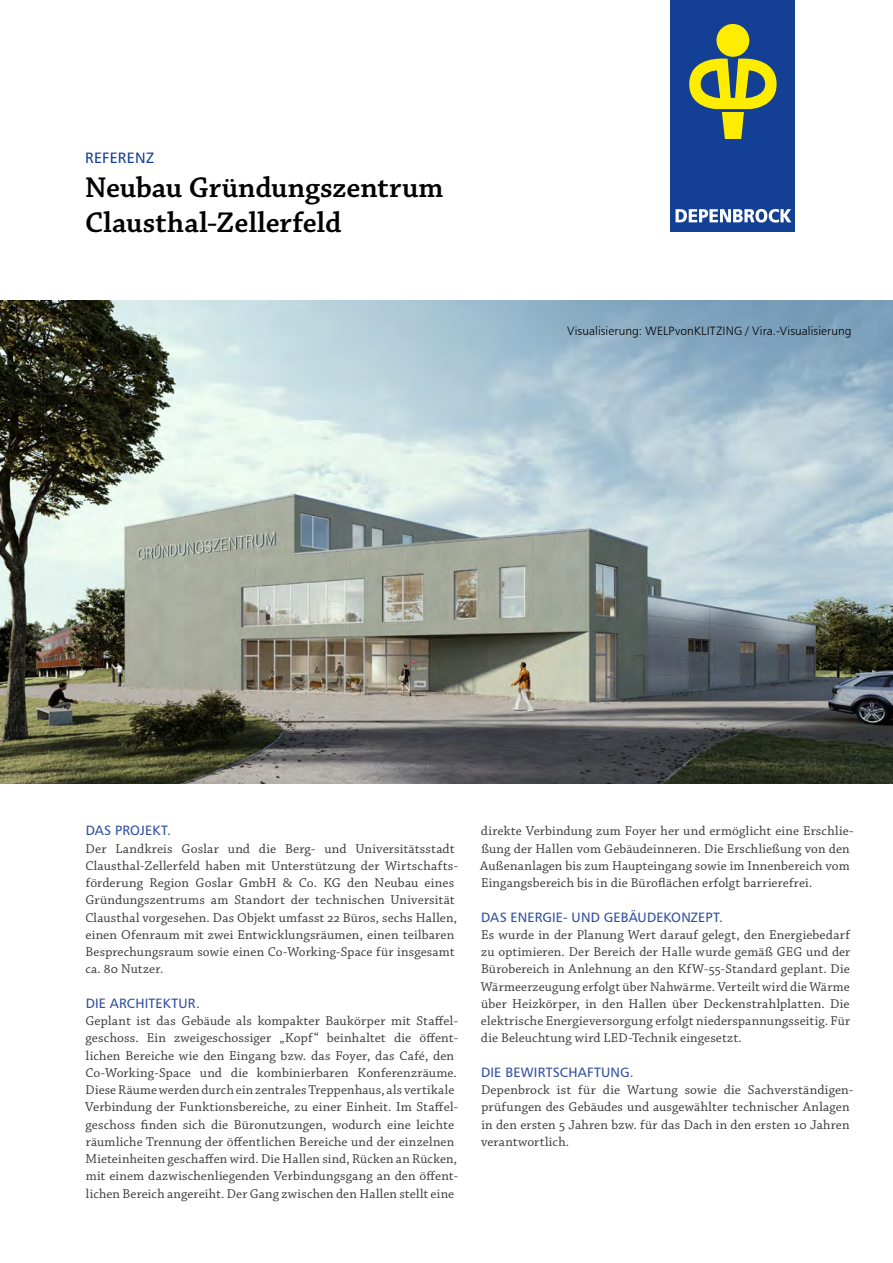
<style>
.page{position:relative;width:893px;height:1263px;background:#fff}
.page>*{position:absolute;margin:0;border:0;box-sizing:border-box;transform-origin:0 0}
.t1{font:600 30px/34.5px "Chaparral Pro";color:#000}
.t2{font:15px "Humanist 777 BT Roman B";letter-spacing:.02em;color:#134094}
.t3{font:13.5px/17.2px "Chaparral Pro";letter-spacing:.01em;color:#3b3b3a}
.t4{font:13.5px "Humanist 777 BT Roman B";letter-spacing:.01em;color:#304f9e}
.t5{font:12px "Humanist 777 BT Light B";letter-spacing:.01em;color:#000}
</style>
<div class="page">
<div style="left:670px;top:0;width:125px;height:232px;background:#134094"></div>
<svg style="left:676px;top:209px;width:115px;height:14px"></svg>
<div style="left:716px;top:24px;width:33px;height:33px;background:#ffed00;border-radius:50%"></div>
<svg style="left:689px;top:59px;width:88px;height:80px"></svg>
<img style="left:0;top:301px;width:893px;height:483px">
<p class="t2" style="left:85px;top:148px;width:71px">REFERENZ</p>
<h1 class="t1" style="left:85px;top:171px;width:360px">Neubau Gründungszentrum<br>Clausthal-Zellerfeld</h1>
<p class="t5" style="left:567px;top:323px;width:286px">Visualisierung: WELPvonKLITZING / Vira.-Visualisierung</p>
<p class="t4" style="left:86px;top:822px;width:87px">DAS PROJEKT.</p>
<p class="t3" style="left:85px;top:840px;width:374px">Der Landkreis Goslar und die Berg- und Universitätsstadt Clausthal-Zellerfeld haben mit Unterstützung der Wirtschafts&shy;förderung Region Goslar GmbH &amp; Co. KG den Neubau eines Gründungszentrums am Standort der technischen Universität Clausthal vorgesehen. Das Objekt umfasst 22 Büros, sechs Hallen, einen Ofenraum mit zwei Entwicklungsräumen, einen teilbaren Besprechungsraum sowie einen Co-Working-Space für insgesamt ca. 80 Nutzer.</p>
<p class="t4" style="left:86px;top:995px;width:116px">DIE ARCHITEKTUR.</p>
<p class="t3" style="left:85px;top:1013px;width:374px">Geplant ist das Gebäude als kompakter Baukörper mit Staffel&shy;geschoss. Ein zweigeschossiger „Kopf“ beinhaltet die öffent&shy;lichen Bereiche wie den Eingang bzw. das Foyer, das Café, den Co-Working-Space und die kombinierbaren Konferenzräume.<br>Diese Räume werden durch ein zentrales Treppenhaus, als vertikale Verbindung der Funktionsbereiche, zu einer Einheit. Im Staffel&shy;geschoss finden sich die Büronutzungen, wodurch eine leichte räumliche Trennung der öffentlichen Bereiche und der einzelnen Mieteinheiten geschaffen wird. Die Hallen sind, Rücken an Rücken, mit einem dazwischenliegenden Verbindungsgang an den öffent&shy;lichen Bereich angereiht. Der Gang zwischen den Hallen stellt eine</p>
<p class="t3" style="left:480px;top:823px;width:375px">direkte Verbindung zum Foyer her und ermöglicht eine Erschlie&shy;ßung der Hallen vom Gebäudeinneren. Die Erschließung von den Außenanlagen bis zum Haupteingang sowie im Innenbereich vom Eingangsbereich bis in die Büroflächen erfolgt barrierefrei.</p>
<p class="t4" style="left:481px;top:908px;width:243px">DAS ENERGIE- UND GEBÄUDEKONZEPT.</p>
<p class="t3" style="left:481px;top:926px;width:371px;text-align:justify">Es wurde in der Planung Wert darauf gelegt, den Energiebedarf zu optimieren. Der Bereich der Halle wurde gemäß GEG und der Bürobereich in Anlehnung an den KfW-55-Standard geplant. Die Wärmeerzeugung erfolgt über Nahwärme. Verteilt wird die Wärme über Heizkörper, in den Hallen über Deckenstrahlplatten. Die elektrische Energieversorgung erfolgt niederspannungsseitig. Für die Beleuchtung wird LED-Technik eingesetzt.</p>
<p class="t4" style="left:481px;top:1064px;width:154px">DIE BEWIRTSCHAFTUNG.</p>
<p class="t3" style="left:481px;top:1082px;width:373px">Depenbrock ist für die Wartung sowie die Sachverständigen&shy;prüfungen des Gebäudes und ausgewählter technischer Anlagen in den ersten 5 Jahren bzw. für das Dach in den ersten 10 Jahren verantwortlich.</p>
</div>
